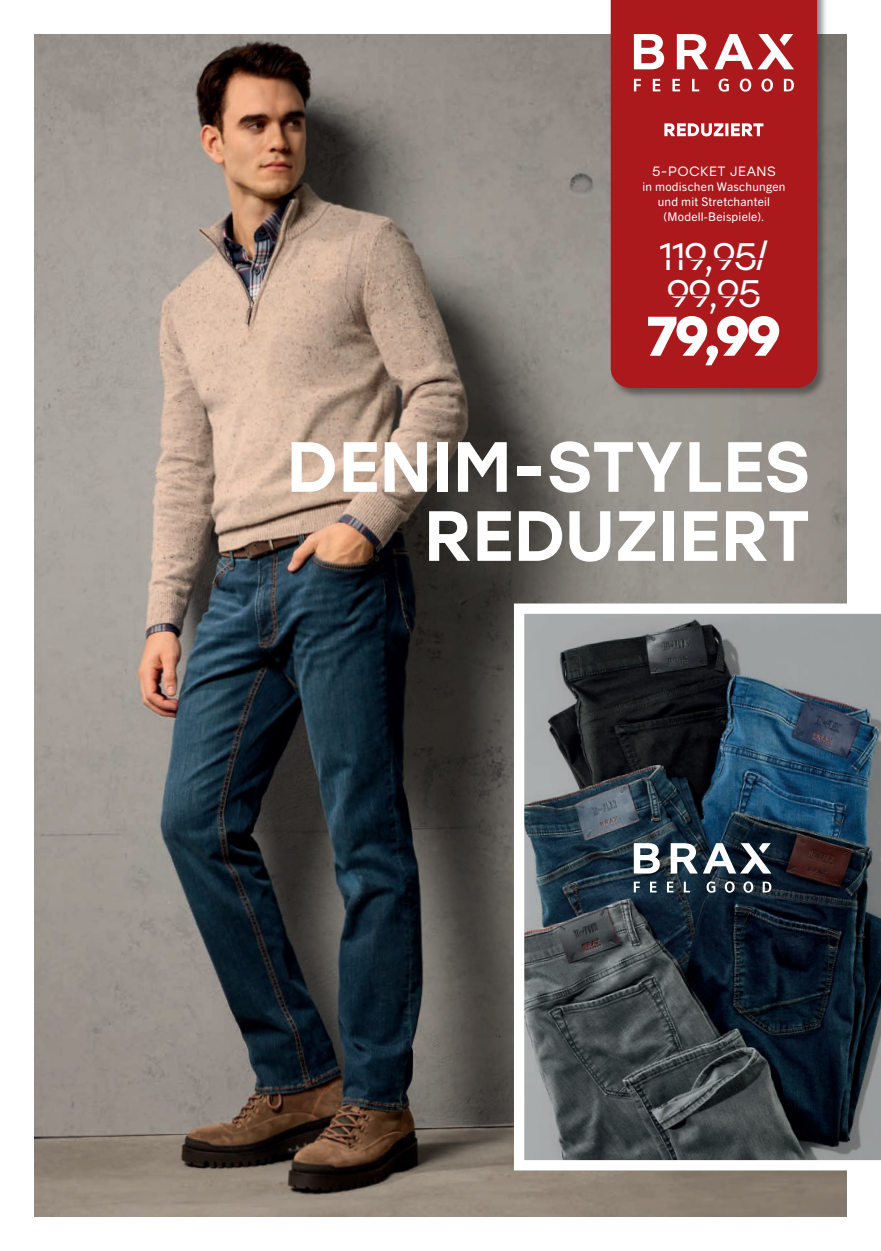
<style>
.page{position:relative;width:881px;height:1251px;background:#fff}
.page>*{position:absolute;margin:0;border:0;box-sizing:border-box;transform-origin:0 0}
.t1{font:500 70.8px/69px "Stolzl";color:#fff;text-align:right}
.t2{font:700 55.65px "Stolzl";color:#fff}
.t3{font:38.25px/36.6px "Stolzl";letter-spacing:-.04em;color:#fff}
.t4{font:13.5px "Stolzl";letter-spacing:.03em;color:#fff}
.t5{font:12px/15px "Trade Gothic Next SR Pro";letter-spacing:.02em;color:#fff;text-align:center}
</style>
<div class="page">
<img style="left:34px;top:34px;width:812px;height:1182px">
<svg style="left:513px;top:603px;width:367px;height:567px"></svg>
<div style="left:609px;top:0;width:218px;height:399px;background:#231f20;opacity:.5"></div>
<div style="left:610px;top:0;width:206px;height:388px;background:#ab191d"></div>
<svg style="left:664px;top:123px;width:99px;height:13px"></svg>
<svg style="left:633px;top:79px;width:7px;height:12px"></svg>
<svg style="left:652px;top:79px;width:8px;height:12px"></svg>
<svg style="left:672px;top:79px;width:7px;height:12px"></svg>
<svg style="left:691px;top:79px;width:8px;height:12px"></svg>
<svg style="left:718px;top:79px;width:10px;height:13px"></svg>
<svg style="left:739px;top:79px;width:12px;height:13px"></svg>
<svg style="left:761px;top:79px;width:11px;height:13px"></svg>
<svg style="left:783px;top:79px;width:10px;height:12px"></svg>
<svg style="left:633px;top:34px;width:31px;height:35px"></svg>
<svg style="left:676px;top:34px;width:32px;height:35px"></svg>
<svg style="left:714px;top:34px;width:79px;height:35px"></svg>
<svg style="left:633px;top:881px;width:6px;height:11px"></svg>
<svg style="left:649px;top:881px;width:7px;height:11px"></svg>
<svg style="left:666px;top:881px;width:7px;height:11px"></svg>
<svg style="left:683px;top:881px;width:6px;height:11px"></svg>
<svg style="left:706px;top:881px;width:9px;height:11px"></svg>
<svg style="left:724px;top:881px;width:10px;height:11px"></svg>
<svg style="left:743px;top:881px;width:10px;height:11px"></svg>
<svg style="left:762px;top:881px;width:9px;height:11px"></svg>
<svg style="left:633px;top:843px;width:26px;height:30px"></svg>
<svg style="left:670px;top:843px;width:101px;height:30px"></svg>
<hr style="left:659px;top:258px;width:109px;height:2px;background:#ab191d">
<hr style="left:666px;top:294px;width:95px;height:2px;background:#ab191d">
<p class="t4" style="left:651px;top:162px;width:125px">5-POCKET JEANS</p>
<p class="t5" style="left:642px;top:179px;width:144px">in modischen Waschungen und mit Stretchanteil (Modell-Beispiele).</p>
<h3 class="t3" style="left:659px;top:237px;width:111px">119,95/<br>99,95</h3>
<h2 class="t2" style="left:646px;top:296px;width:136px">79,99</h2>
<h1 class="t1" style="left:286px;top:429px;width:525px">DENIM-STYLES<br>REDUZIERT</h1>
</div>
